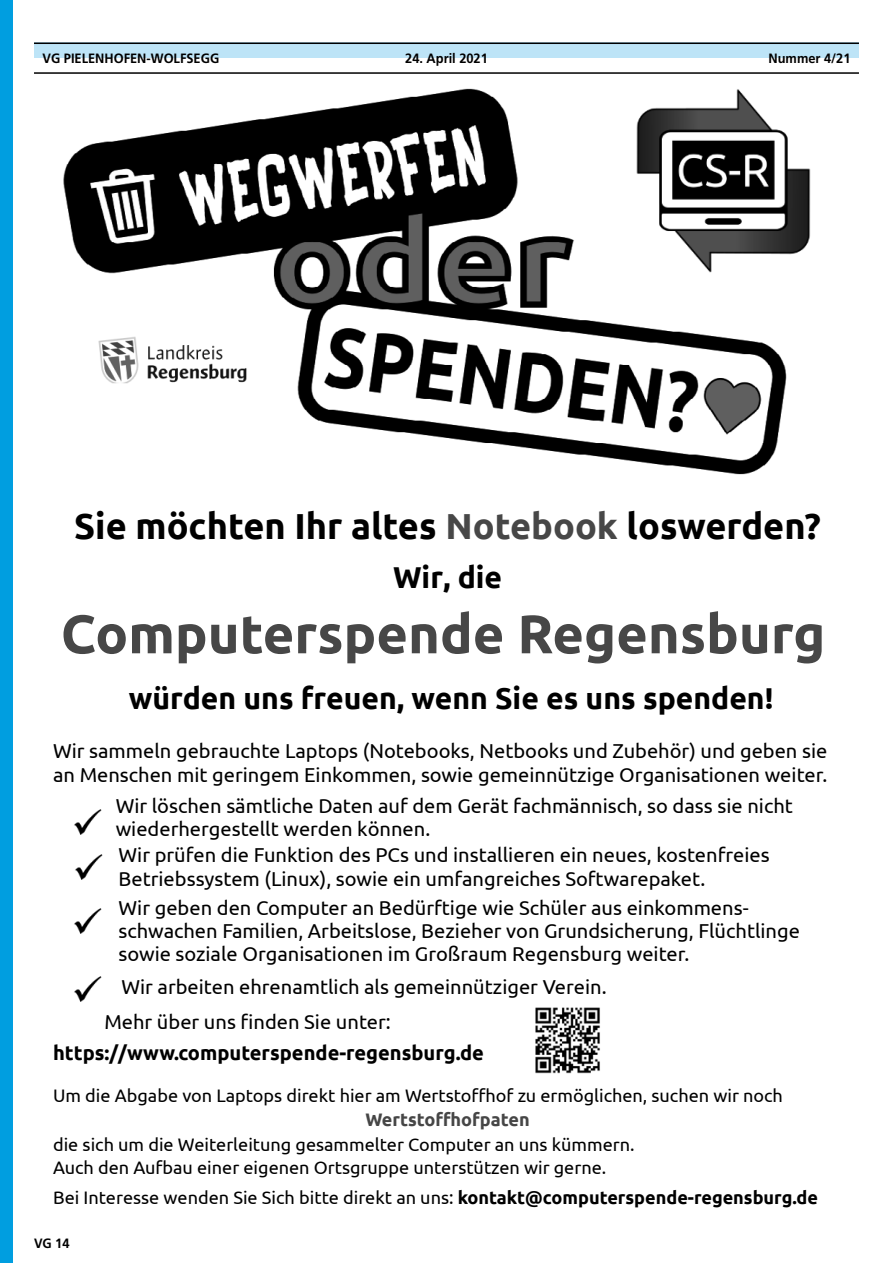
<style>
.page{position:relative;width:893px;height:1263px;background:#fff}
.page>*{position:absolute;margin:0;border:0;box-sizing:border-box;transform-origin:0 0}
.t1{font:700 54.3px "Ubuntu";color:#474747}
.t2{font:700 36.15px "Ubuntu";color:#000}
.t3{font:700 30.15px "Ubuntu";color:#000}
.t4{font:20.1px/23.1px "Ubuntu";color:#000}
.t5{font:700 20.1px "Ubuntu";color:#000}
.t6{font:18.15px/23.7px "Ubuntu";color:#000}
.t7{font:700 18.15px "Ubuntu";color:#464646}
.t8{font:700 13.5px "Frutiger";color:#000;scale:.95 1}
.s1{color:#474747}
.s2{font-weight:700}
</style>
<div class="page">
<div style="left:34px;top:43px;width:825px;height:30px;background:#bde4f7"></div>
<div style="left:0;top:0;width:13px;height:1263px;background:#009ee0"></div>
<div style="left:24px;top:58px;width:847px;height:1197px;background:#fff"></div>
<img style="left:63px;top:88px;width:724px;height:387px">
<img style="left:629px;top:88px;width:182px;height:188px">
<img style="left:89px;top:330px;width:163px;height:56px">
<img style="left:74px;top:809px;width:28px;height:26px">
<img style="left:75px;top:854px;width:28px;height:26px">
<img style="left:74px;top:908px;width:28px;height:26px">
<img style="left:74px;top:976px;width:28px;height:26px">
<img style="left:535px;top:1007px;width:65px;height:67px">
<hr style="left:34px;top:43px;width:825px;height:1px;background:#000">
<hr style="left:34px;top:72px;width:825px;height:2px;background:#000">
<p class="t8" style="left:43px;top:50px;width:188px">VG PIELENHOFEN-WOLFSEGG</p>
<p class="t8" style="left:405px;top:50px;width:89px">24. April 2021</p>
<p class="t8" style="left:768px;top:50px;width:88px">Nummer 4/21</p>
<h2 class="t2" style="left:74px;top:510px;width:748px">Sie möchten Ihr altes <span class="s1">Notebook</span> loswerden?</h2>
<h3 class="t3" style="left:393px;top:564px;width:111px">Wir, die</h3>
<h1 class="t1" style="left:61px;top:611px;width:766px">Computerspende Regensburg</h1>
<h3 class="t3" style="left:129px;top:685px;width:646px">würden uns freuen, wenn Sie es uns spenden!</h3>
<p class="t4" style="left:53px;top:741px;width:776px">Wir sammeln gebrauchte Laptops (Notebooks, Netbooks und Zubehör) und geben sie an Menschen mit geringem Einkommen, sowie gemeinnützige Organisationen weiter.</p>
<p class="t4" style="left:116px;top:795px;width:679px">Wir löschen sämtliche Daten auf dem Gerät fachmännisch, so dass sie nicht wiederhergestellt werden können.</p>
<p class="t4" style="left:119px;top:845px;width:653px">Wir prüfen die Funktion des PCs und installieren ein neues, kostenfreies<br>Betriebssystem (Linux), sowie ein umfangreiches Softwarepaket.</p>
<p class="t4" style="left:119px;top:897px;width:683px">Wir geben den Computer an Bedürftige wie Schüler aus einkommens&shy;schwachen Familien, Arbeitslose, Bezieher von Grundsicherung, Flüchtlinge sowie soziale Organisationen im Großraum Regensburg weiter.</p>
<p class="t4" style="left:104px;top:970px;width:504px;line-height:35.1px;text-indent:17px">Wir arbeiten ehrenamtlich als gemeinnütziger Verein.<br>Mehr über uns finden Sie unter:</p>
<p class="t5" style="left:53px;top:1044px;width:432px">https://www.computerspende-regensburg.de</p>
<p class="t6" style="left:53px;top:1085px;width:731px">Um die Abgabe von Laptops direkt hier am Wertstoffhof zu ermöglichen, suchen wir noch</p>
<p class="t7" style="left:365px;top:1112px;width:166px">Wertstoffhofpaten</p>
<p class="t6" style="left:53px;top:1133px;width:583px">die sich um die Weiterleitung gesammelter Computer an uns kümmern.<br>Auch den Aufbau einer eigenen Ortsgruppe unterstützen wir gerne.</p>
<p class="t6" style="left:53px;top:1187px;width:766px">Bei Interesse wenden Sie Sich bitte direkt an uns: <span class="s2">kontakt@computerspende-regensburg.de</span></p>
<p class="t8" style="left:34px;top:1235px;width:39px">VG 14</p>
</div>
